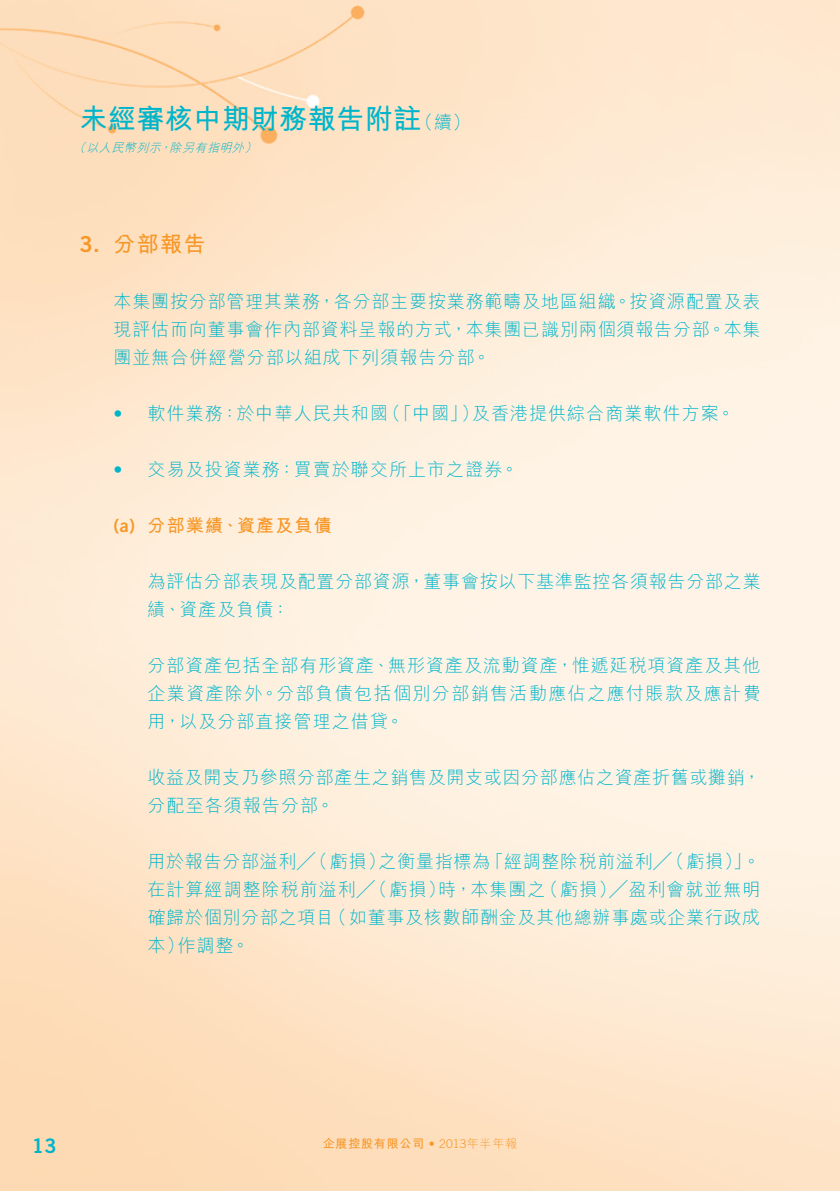
<style>
.page{position:relative;width:840px;height:1191px;background:#fff}
.page>*{position:absolute;margin:0;border:0;box-sizing:border-box;transform-origin:0 0}
.t1{font:700 28px "M Hei HK";letter-spacing:.02em;color:#00b5cb}
.Heading_1{font:700 22px "M Hei HK";color:#f79727}
.Heading_1-2{font:22px "Trade Gothic LT Std Bd 2";color:#f79727}
.t2{font:20px "Trade Gothic LT Std Bd 2";color:#00b5cb}
.Body_Text{font:300 18px/28px "M Hei HK";letter-spacing:.045em;color:#00b5cb}
.Heading_2{font:700 18px "M Hei HK";letter-spacing:.065em;color:#f79727}
.Heading_2-2{font:18px "Trade Gothic LT Std Bd 2";color:#f79727}
.Body_Text-2{font:300 18px "Trade Gothic LT Std";color:#00b5cb}
.t3{font:700 12px "M Hei HK";letter-spacing:.065em;color:#f79727}
.t4{font:italic 300 12px "M Hei HK";color:#00b5cb}
.s1{font-family:"Trade Gothic LT Std Bd 2";font-weight:400}
.s2{font-family:"Trade Gothic LT Std";font-weight:300}
.s3{font-weight:300}
</style>
<div class="page">
<img style="left:0;top:0;width:839px;height:1191px">
<h1 class="t1" style="left:79px;top:99px;width:343px">未經審核中期財務報告附註</h1>
<p class="t4" style="left:244px;top:141px;width:17px">(</p>
<p class="Body_Text" style="left:415px;top:108px;width:57px">（續(</p>
<p class="t4" style="left:73px;top:141px;width:17px">（</p>
<p class="t4" style="left:86px;top:141px;width:79px">以人民幣列示</p>
<p class="t4" style="left:169px;top:141px;width:79px">除另有指明外</p>
<p class="t4" style="left:159px;top:141px;width:17px">，</p>
<p class="Heading_1-2" style="left:79px;top:231px;width:22px">3.</p>
<p class="Heading_1" style="left:113px;top:228px;width:93px">分部報告</p>
<p class="Body_Text" style="left:113px;top:287px;width:648px;text-align:justify">本集團按分部管理其業務，各分部主要按業務範疇及地區組織。按資源配置及表現評估而向董事會作內部資料呈報的方式，本集團已識別兩個須報告分部。本集團並無合併經營分部以組成下列須報告分部。</p>
<p class="Body_Text" style="left:471px;top:399px;width:264px">及香港提供綜合商業軟件方案。</p>
<p class="Body_Text" style="left:382px;top:399px;width:98px">（「中國」）</p>
<p class="Body_Text" style="left:147px;top:399px;width:242px">軟件業務：於中華人民共和國</p>
<p class="Body_Text-2" style="left:113px;top:403px;width:10px">•</p>
<p class="Body_Text-2" style="left:113px;top:459px;width:10px">•</p>
<p class="Body_Text" style="left:147px;top:455px;width:372px">交易及投資業務：買賣於聯交所上市之證券。</p>
<p class="Heading_2-2" style="left:113px;top:515px;width:23px">)a(</p>
<p class="Heading_2" style="left:147px;top:512px;width:186px">分部業績、資產及負債</p>
<p class="Body_Text" style="left:147px;top:567px;width:614px">為評估分部表現及配置分部資源，董事會按以下基準監控各須報告分部之業績、資產及負債：</p>
<p class="Body_Text" style="left:147px;top:651px;width:614px;text-align:justify">分部資產包括全部有形資產、無形資產及流動資產，惟遞延稅項資產及其他企業資產除外。分部負債包括個別分部銷售活動應佔之應付賬款及應計費用，以及分部直接管理之借貸。</p>
<p class="Body_Text" style="left:147px;top:763px;width:614px">收益及開支乃參照分部產生之銷售及開支或因分部應佔之資產折舊或攤銷，分配至各須報告分部。</p>
<p class="Body_Text" style="left:485px;top:847px;width:276px">「經調整除稅前溢利╱（虧損 。「(</p>
<p class="Body_Text" style="left:147px;top:847px;width:239px">用於報告分部溢利╱（虧損）</p>
<p class="Body_Text" style="left:378px;top:847px;width:113px">之衡量指標為</p>
<p class="Body_Text" style="left:329px;top:875px;width:433px;text-indent:-181px">在計算經調整除稅前溢利╱（虧損）<br>（如董事及核數師酬金及其他總辦事處或企業行政成</p>
<p class="Body_Text" style="left:540px;top:875px;width:221px">（虧損）╱盈利會就並無明</p>
<p class="Body_Text" style="left:438px;top:875px;width:108px">時，本集團之</p>
<p class="Body_Text" style="left:177px;top:903px;width:158px;text-indent:-30px">確歸於個別分部之項目作調整。</p>
<p class="Body_Text" style="left:147px;top:931px;width:39px">本）</p>
<p class="t2" style="left:32px;top:1133px;width:27px">13</p>
<p class="t3" style="left:322px;top:1135px;width:196px">企展控股有限公司 <span class="s1">•</span> <span class="s2">2013</span><span class="s3">年半年報</span></p>
</div>
